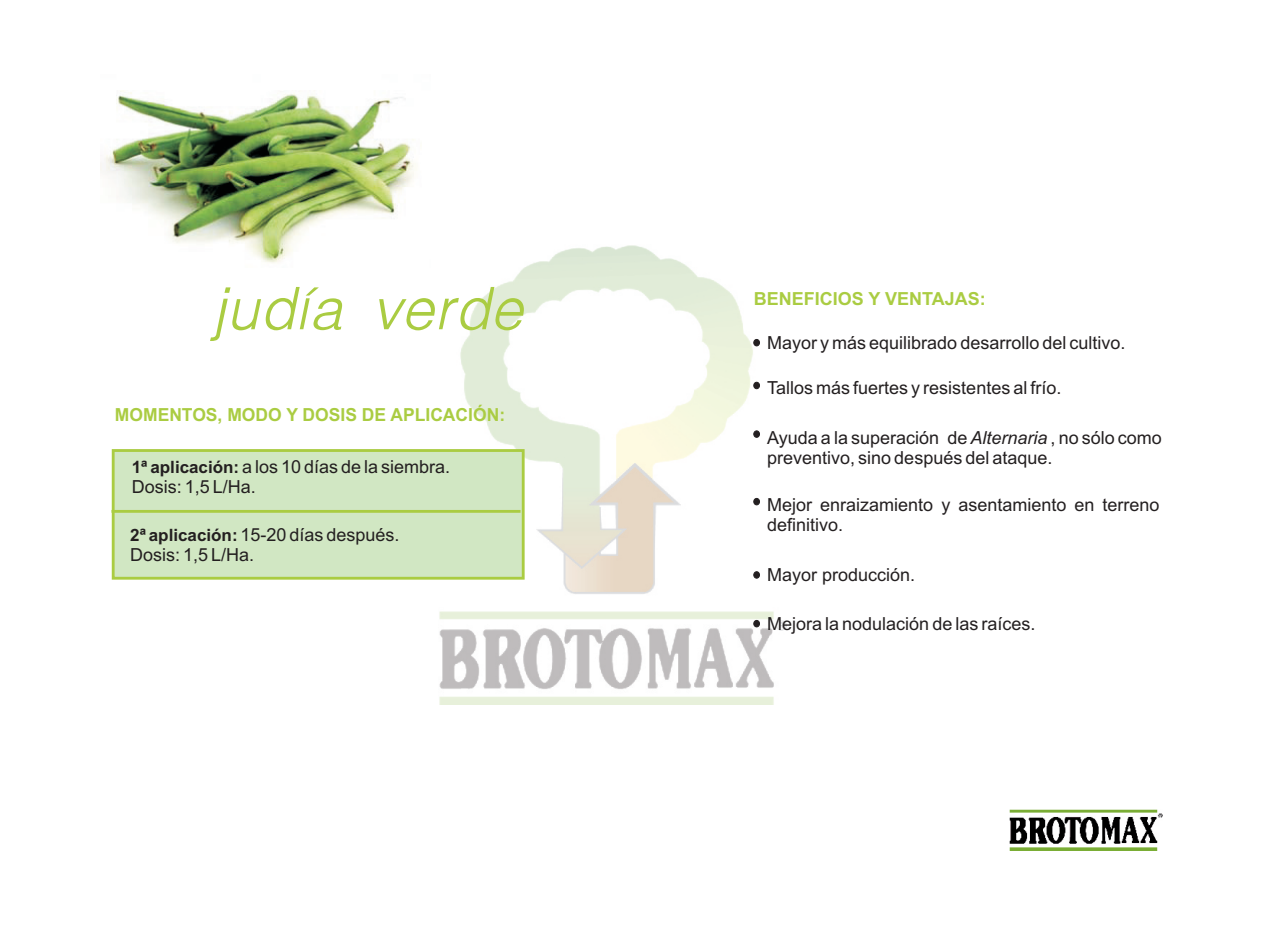
<style>
.page{position:relative;width:1275px;height:946px;background:#fff}
.page>*{position:absolute;margin:0;border:0;box-sizing:border-box;transform-origin:0 0}
.t1{font:italic 300 66.4px "Helvetica";color:#aacc42}
.t2{font:18px/20.2px "Arial";color:#231f20}
.t3{font:700 18px "Arial";color:#aacc42}
.s1{font-weight:700;font-size:17px}
.s2{font-style:italic}
</style>
<div class="page">
<img style="left:440px;top:245px;width:346px;height:460px">
<img style="left:1009px;top:810px;width:153px;height:41px">
<svg style="left:111px;top:448px;width:415px;height:133px;background:#cfe5bd"></svg>
<hr style="left:111px;top:510px;width:409px;height:3px;background:#aacc42">
<svg style="left:753px;top:339px;width:6px;height:7px"></svg>
<svg style="left:753px;top:430px;width:6px;height:7px"></svg>
<svg style="left:753px;top:498px;width:6px;height:7px"></svg>
<svg style="left:753px;top:571px;width:6px;height:7px"></svg>
<svg style="left:753px;top:620px;width:6px;height:7px"></svg>
<img style="left:100px;top:90px;width:316px;height:173px">
<div style="left:753px;top:382px;width:6px;height:7px;background:#231f20;border:1px solid #231f20;border-radius:50%"></div>
<h1 class="t1" style="left:213px;top:286px;width:312px">judía verde</h1>
<p class="t3" style="left:115px;top:408px;width:392px">MOMENTOS, MODO Y DOSIS DE APLICACIÓN:</p>
<p class="t2" style="left:132px;top:458px;width:320px"><span class="s1">1ª aplicación:</span> a los 10 días de la siembra.<br>Dosis: 1,5 L/Ha.</p>
<p class="t2" style="left:130px;top:526px;width:271px"><span class="s1">2ª aplicación:</span> 15-20 días después.<br>Dosis: 1,5 L/Ha.</p>
<p class="t3" style="left:753px;top:292px;width:234px">BENEFICIOS Y VENTAJAS:</p>
<p class="t2" style="left:767px;top:335px;width:360px">Mayor y más equilibrado desarrollo del cultivo.</p>
<p class="t2" style="left:767px;top:379px;width:296px">Tallos más fuertes y resistentes al frío.</p>
<p class="t2" style="left:767px;top:429px;width:396px">Ayuda a la superación de <span class="s2">Alternaria</span> , no sólo como preventivo, sino después del ataque.</p>
<p class="t2" style="left:767px;top:496px;width:394px">Mejor enraizamiento y asentamiento en terreno definitivo.</p>
<p class="t2" style="left:767px;top:566px;width:150px">Mayor producción.</p>
<p class="t2" style="left:767px;top:615px;width:270px">Mejora la nodulación de las raíces.</p>
</div>
